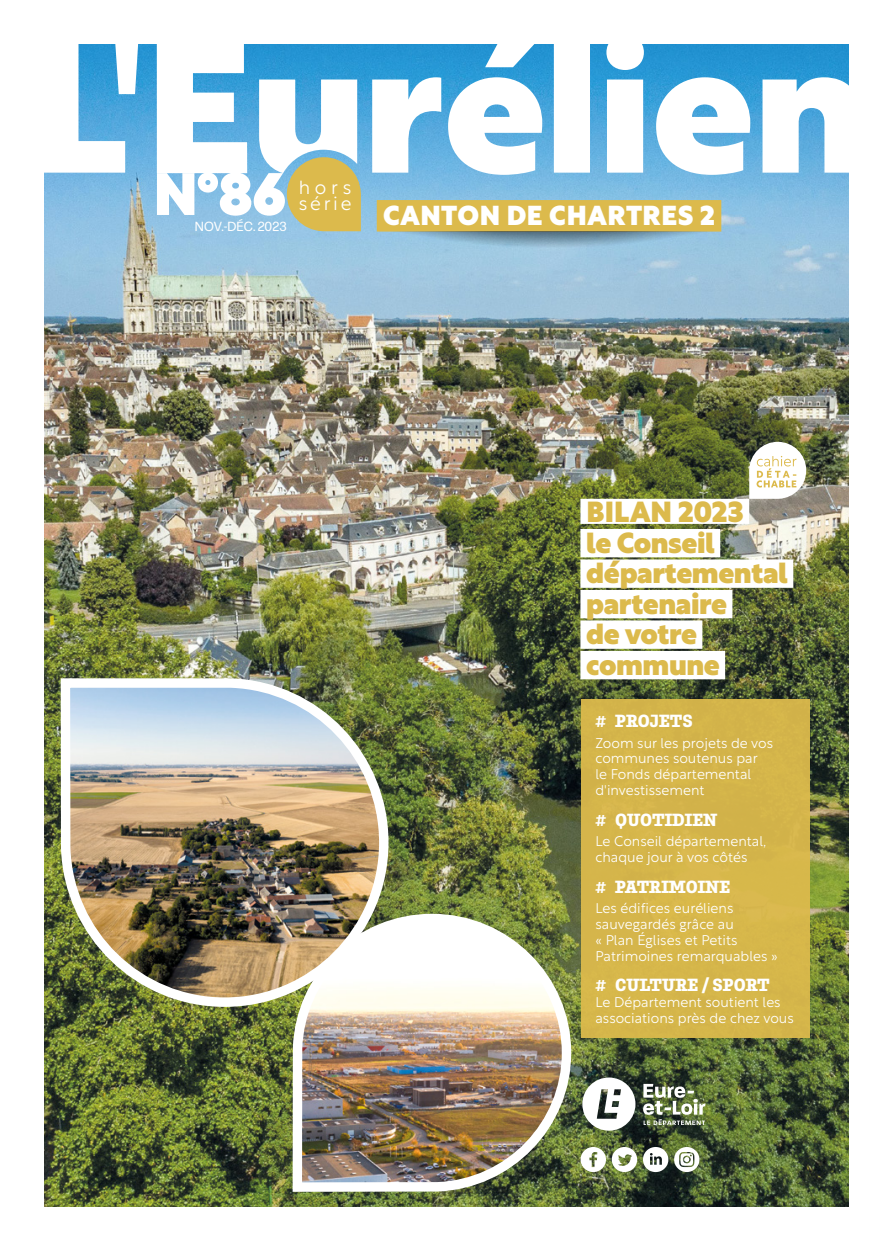
<style>
.page{position:relative;width:893px;height:1251px;background:#fff}
.page>*{position:absolute;margin:0;border:0;box-sizing:border-box;transform-origin:0 0}
.t1{font:900 58.27px "Rustica";color:#fff}
.t2{font:900 28.35px/30.4px "Rustica";letter-spacing:-.02em;color:#dcba4c}
.t3{font:900 26.78px "Rustica";letter-spacing:.02em;color:#fff}
.t4{font:300 18.9px "Rustica";letter-spacing:.15em;color:#fff}
.t5{font:800 15.75px "Belarius Poster";color:#fff}
.t6{font:300 14px/15.8px "Rustica";color:#fff}
.t7{font:13.12px "Forma DJR Micro";letter-spacing:.005em;color:#fff}
.s1{font-family:"Forma DJR Micro";font-weight:500}
</style>
<div class="page">
<img style="left:45px;top:175px;width:803px;height:1031px">
<img style="left:56px;top:673px;width:337px;height:338px">
<img style="left:288px;top:908px;width:288px;height:288px">
<svg style="left:44px;top:44px;width:805px;height:131px"></svg>
<svg style="left:287px;top:157px;width:74px;height:74px;background:#cebb65"></svg>
<div style="left:580px;top:498px;width:169px;height:26px;background:#fff"></div>
<div style="left:580px;top:529px;width:140px;height:28px;background:#fff"></div>
<div style="left:580px;top:559px;width:213px;height:28px;background:#fff"></div>
<div style="left:580px;top:590px;width:152px;height:28px;background:#fff"></div>
<div style="left:580px;top:620px;width:122px;height:28px;background:#fff"></div>
<div style="left:580px;top:650px;width:145px;height:29px;background:#fff"></div>
<svg style="left:582px;top:1077px;width:53px;height:53px"></svg>
<svg style="left:643px;top:1083px;width:63px;height:41px"></svg>
<svg style="left:580px;top:1146px;width:26px;height:25px"></svg>
<svg style="left:612px;top:1146px;width:25px;height:25px"></svg>
<svg style="left:643px;top:1146px;width:25px;height:25px"></svg>
<svg style="left:674px;top:1146px;width:25px;height:25px"></svg>
<svg style="left:749px;top:441px;width:57px;height:57px"></svg>
<div style="left:581px;top:699px;width:228px;height:338px;background:#d5b64a"></div>
<div style="left:377px;top:200px;width:344px;height:31px;background:#dcba4c"></div>
<svg style="left:388px;top:231px;width:328px;height:17px;background:#87adc2"></svg>
<h1 class="t1" style="left:153px;top:144px;width:135px">N°86</h1>
<p class="t7" style="left:195px;top:218px;width:93px">NOV.-DÉC. 2023</p>
<h3 class="t4" style="left:299px;top:171px;width:54px">hors</h3>
<h3 class="t4" style="left:299px;top:186px;width:54px">série</h3>
<h3 class="t3" style="left:383px;top:192px;width:334px">CANTON DE CHARTRES 2</h3>
<h2 class="t2" style="left:586px;top:494px;width:203px">BILAN 2023<br>le Conseil départemental partenaire<br>de votre commune</h2>
<p class="t5" style="left:595px;top:709px;width:99px"><span class="s1">#</span> PROJETS</p>
<p class="t6" style="left:595px;top:733px;width:179px">Zoom sur les projets de vos communes soutenus par<br>le Fonds départemental d'investissement</p>
<p class="t5" style="left:595px;top:807px;width:123px"><span class="s1">#</span> QUOTIDIEN</p>
<p class="t6" style="left:595px;top:831px;width:172px">Le Conseil départemental, chaque jour à vos côtés</p>
<p class="t5" style="left:595px;top:875px;width:136px"><span class="s1">#</span> PATRIMOINE</p>
<p class="t6" style="left:595px;top:898px;width:184px">Les édifices euréliens sauvegardés grâce au<br>« Plan Églises et Petits<br>Patrimoines remarquables »</p>
<p class="t5" style="left:595px;top:973px;width:176px"><span class="s1">#</span> CULTURE / SPORT</p>
<p class="t6" style="left:595px;top:992px;width:200px">Le Département soutient les associations près de chez vous</p>
</div>
